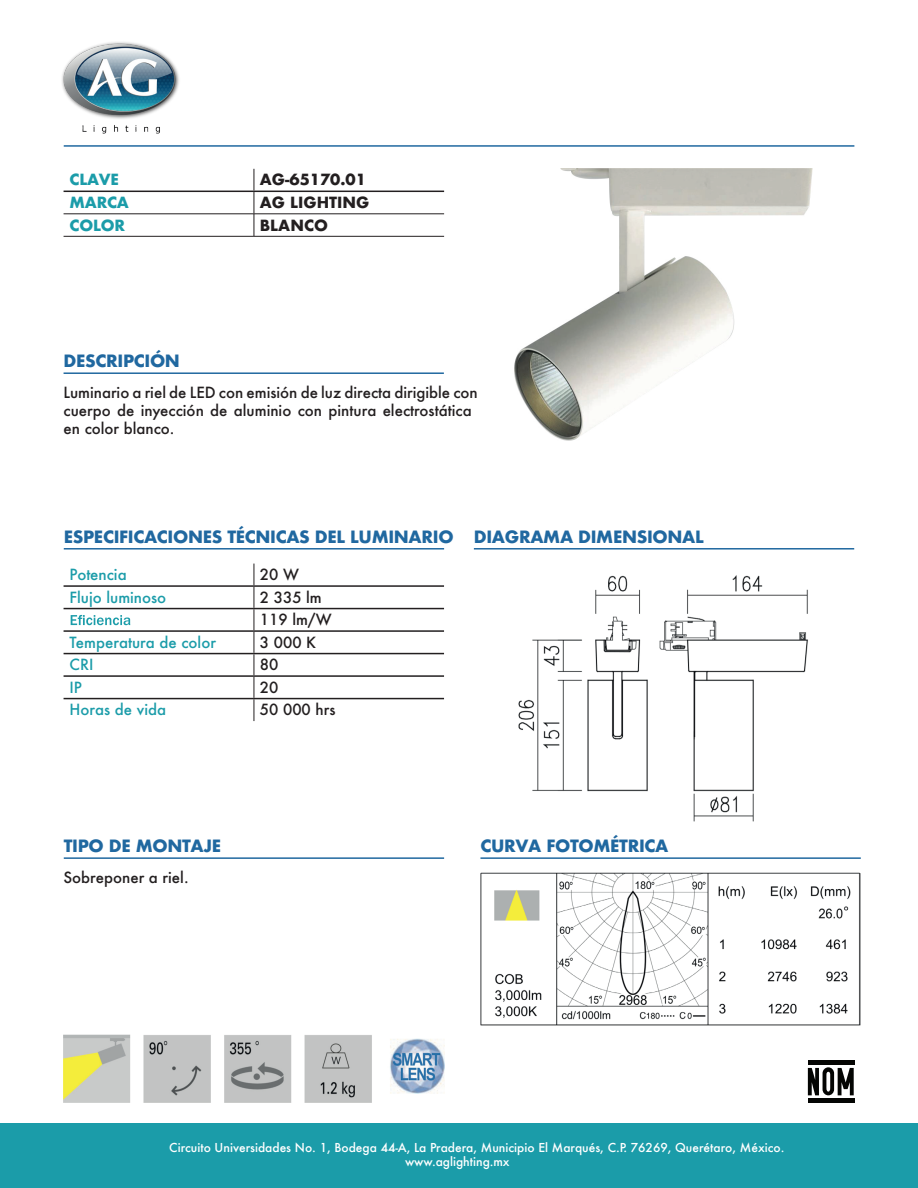
<style>
.page{position:relative;width:918px;height:1188px;background:#fff}
.page>*{position:absolute;margin:0;border:0;box-sizing:border-box;transform-origin:0 0}
.t1{font:700 16.5px "Futura";letter-spacing:-.02em;color:#2068a0}
.t2{font:500 15px/18px "Futura";color:#231f20}
.t3{font:500 15px "Futura";color:#1b9ca9}
.t4{font:700 15px "Futura";color:#231f20}
.t5{font:700 15px "Futura";letter-spacing:-.015em;color:#1b9ca9}
.t6{font:500 12px/14.4px "Futura";color:#fff}
</style>
<div class="page">
<div style="left:0;top:1123px;width:918px;height:65px;background:#1b9ca9"></div>
<hr style="left:808px;top:1061px;width:46px;height:4px;background:#040503">
<hr style="left:808px;top:1099px;width:46px;height:4px;background:#040503">
<svg style="left:808px;top:1067px;width:46px;height:28px"></svg>
<hr style="left:64px;top:214px;width:190px;height:1px;background:#231f20">
<hr style="left:254px;top:214px;width:190px;height:1px;background:#231f20">
<svg style="left:254px;top:169px;width:1px;height:67px"></svg>
<hr style="left:64px;top:236px;width:190px;height:1px;background:#231f20">
<hr style="left:254px;top:236px;width:190px;height:1px;background:#231f20">
<hr style="left:64px;top:191px;width:190px;height:1px;background:#231f20">
<hr style="left:254px;top:191px;width:190px;height:1px;background:#231f20">
<img style="left:62px;top:42px;width:117px;height:92px">
<hr style="left:474px;top:548px;width:380px;height:2px;background:#2068a0">
<hr style="left:64px;top:857px;width:380px;height:2px;background:#2068a0">
<hr style="left:480px;top:857px;width:381px;height:2px;background:#2068a0">
<svg style="left:254px;top:564px;width:1px;height:157px"></svg>
<hr style="left:64px;top:585px;width:190px;height:2px;background:#231f20">
<hr style="left:254px;top:585px;width:190px;height:2px;background:#231f20">
<hr style="left:64px;top:608px;width:190px;height:1px;background:#231f20">
<hr style="left:254px;top:608px;width:190px;height:1px;background:#231f20">
<hr style="left:64px;top:630px;width:190px;height:2px;background:#231f20">
<hr style="left:254px;top:630px;width:190px;height:2px;background:#231f20">
<hr style="left:64px;top:653px;width:190px;height:1px;background:#231f20">
<hr style="left:254px;top:653px;width:190px;height:1px;background:#231f20">
<hr style="left:64px;top:675px;width:190px;height:2px;background:#231f20">
<hr style="left:254px;top:675px;width:190px;height:2px;background:#231f20">
<hr style="left:64px;top:698px;width:190px;height:1px;background:#231f20">
<hr style="left:254px;top:698px;width:190px;height:1px;background:#231f20">
<svg style="left:71px;top:615px;width:59px;height:10px"></svg>
<hr style="left:64px;top:548px;width:380px;height:2px;background:#2068a0">
<hr style="left:64px;top:372px;width:380px;height:2px;background:#2068a0">
<img style="left:514px;top:169px;width:299px;height:272px">
<img style="left:64px;top:1035px;width:380px;height:68px">
<img style="left:518px;top:575px;width:290px;height:247px">
<img style="left:480px;top:872px;width:381px;height:153px">
<hr style="left:64px;top:145px;width:790px;height:2px;background:#2068a0">
<p class="t5" style="left:70px;top:169px;width:51px">CLAVE</p>
<p class="t4" style="left:260px;top:169px;width:108px">AG-65170.01</p>
<p class="t5" style="left:70px;top:191px;width:61px">MARCA</p>
<p class="t4" style="left:260px;top:191px;width:111px">AG LIGHTING</p>
<p class="t5" style="left:70px;top:215px;width:57px">COLOR</p>
<p class="t4" style="left:260px;top:215px;width:69px">BLANCO</p>
<p class="t1" style="left:64px;top:349px;width:118px">DESCRIPCIÓN</p>
<p class="t2" style="left:64px;top:383px;width:416px">Luminario a riel de LED con emisión de luz directa dirigible con cuerpo de inyección de aluminio con pintura electrostática en color blanco.</p>
<p class="t1" style="left:64px;top:525px;width:391px">ESPECIFICACIONES TÉCNICAS DEL LUMINARIO</p>
<p class="t3" style="left:70px;top:564px;width:59px">Potencia</p>
<p class="t2" style="left:260px;top:565px;width:41px">20 W</p>
<p class="t3" style="left:70px;top:587px;width:98px">Flujo luminoso</p>
<p class="t2" style="left:260px;top:586px;width:73px;line-height:22.5px">2 335 lm<br>119 lm/W</p>
<p class="t3" style="left:70px;top:632px;width:148px">Temperatura de color</p>
<p class="t2" style="left:260px;top:633px;width:58px">3 000 K</p>
<p class="t3" style="left:70px;top:654px;width:25px">CRI</p>
<p class="t2" style="left:260px;top:655px;width:20px">80</p>
<p class="t3" style="left:70px;top:677px;width:14px">IP</p>
<p class="t2" style="left:260px;top:678px;width:20px">20</p>
<p class="t3" style="left:70px;top:699px;width:98px">Horas de vida</p>
<p class="t2" style="left:260px;top:700px;width:77px">50 000 hrs</p>
<p class="t1" style="left:474px;top:525px;width:231px">DIAGRAMA DIMENSIONAL</p>
<p class="t1" style="left:64px;top:834px;width:159px">TIPO DE MONTAJE</p>
<p class="t2" style="left:64px;top:868px;width:127px">Sobreponer a riel.</p>
<p class="t1" style="left:480px;top:834px;width:189px">CURVA FOTOMÉTRICA</p>
<p class="t6" style="left:405px;top:1140px;width:381px;text-indent:-236px">Circuito Universidades No. 1, Bodega 44-A, La Pradera, Municipio El Marqués, C.P. 76269, Querétaro, México. www.aglighting.mx</p>
</div>
